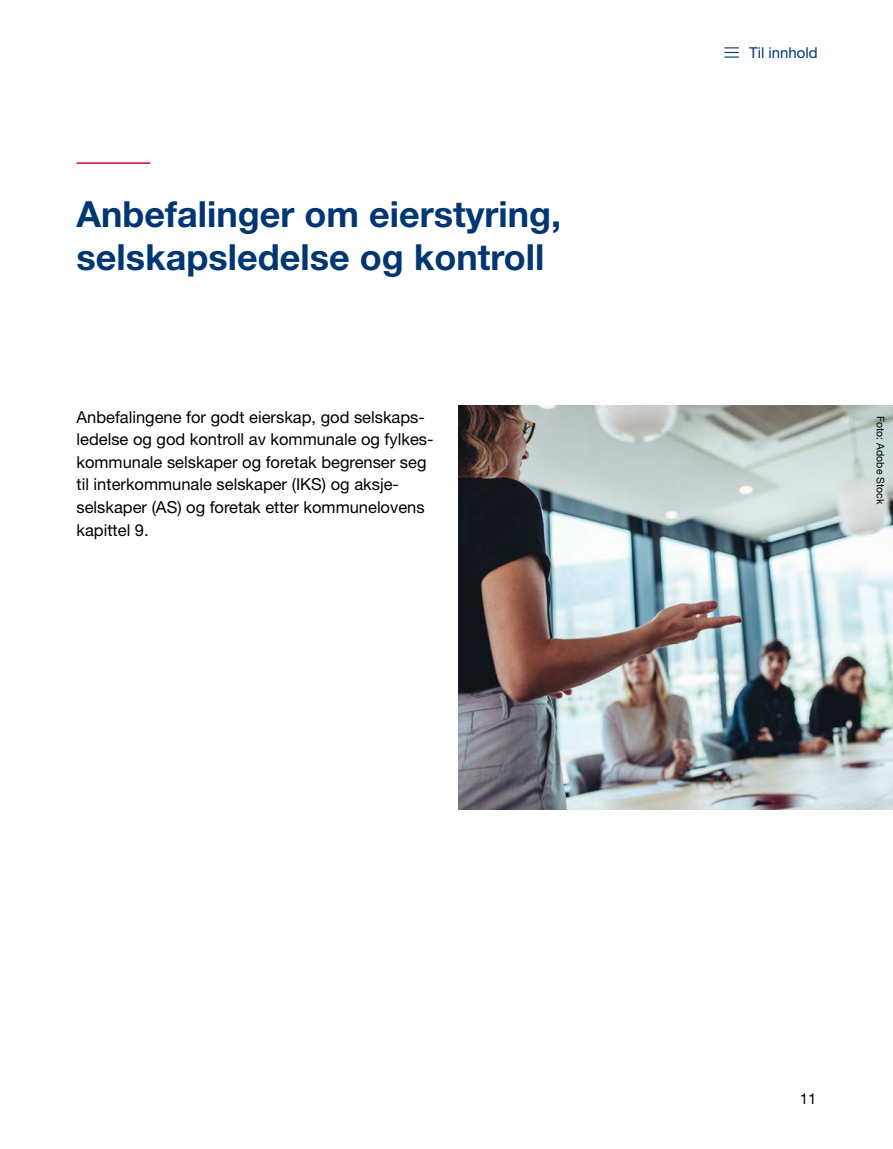
<style>
.page{position:relative;width:893px;height:1149px;background:#fff}
.page>*{position:absolute;margin:0;border:0;box-sizing:border-box;transform-origin:0 0}
.t1{font:700 36px/43.2px "Helvetica Neue LT Pro";color:#003671}
.t2{font:16.5px/22.5px "Helvetica Neue LT Pro";color:#000}
.t3{font:15px "Helvetica Neue LT Pro";color:#003671}
.t4{font:15px "Helvetica Neue LT Pro";color:#000}
.t5{font:10.5px "Helvetica Neue LT Pro";color:#000}
</style>
<div class="page">
<hr style="left:77px;top:162px;width:73px;height:2px;background:#d0043c">
<img style="left:458px;top:405px;width:435px;height:403px">
<h1 class="t1" style="left:77px;top:192px;width:486px">Anbefalinger om eierstyring, selskapsledelse og kontroll</h1>
<p class="t3" style="left:749px;top:43px;width:70px">Til innhold</p>
<p class="t2" style="left:77px;top:405px;width:358px">Anbefalingene for godt eierskap, god selskaps&shy;ledelse og god kontroll av kommunale og fylkes&shy;kommunale selskaper og foretak begrenser seg til interkommunale selskaper (IKS) og aksje&shy;selskaper (AS) og foretak etter kommunelovens kapittel 9.</p>
<p class="t5" style="left:887px;top:416px;width:90px;rotate:90deg">Foto: Adobe Stock</p>
<p class="t4" style="left:800px;top:1088px;width:18px">11</p>
</div>
